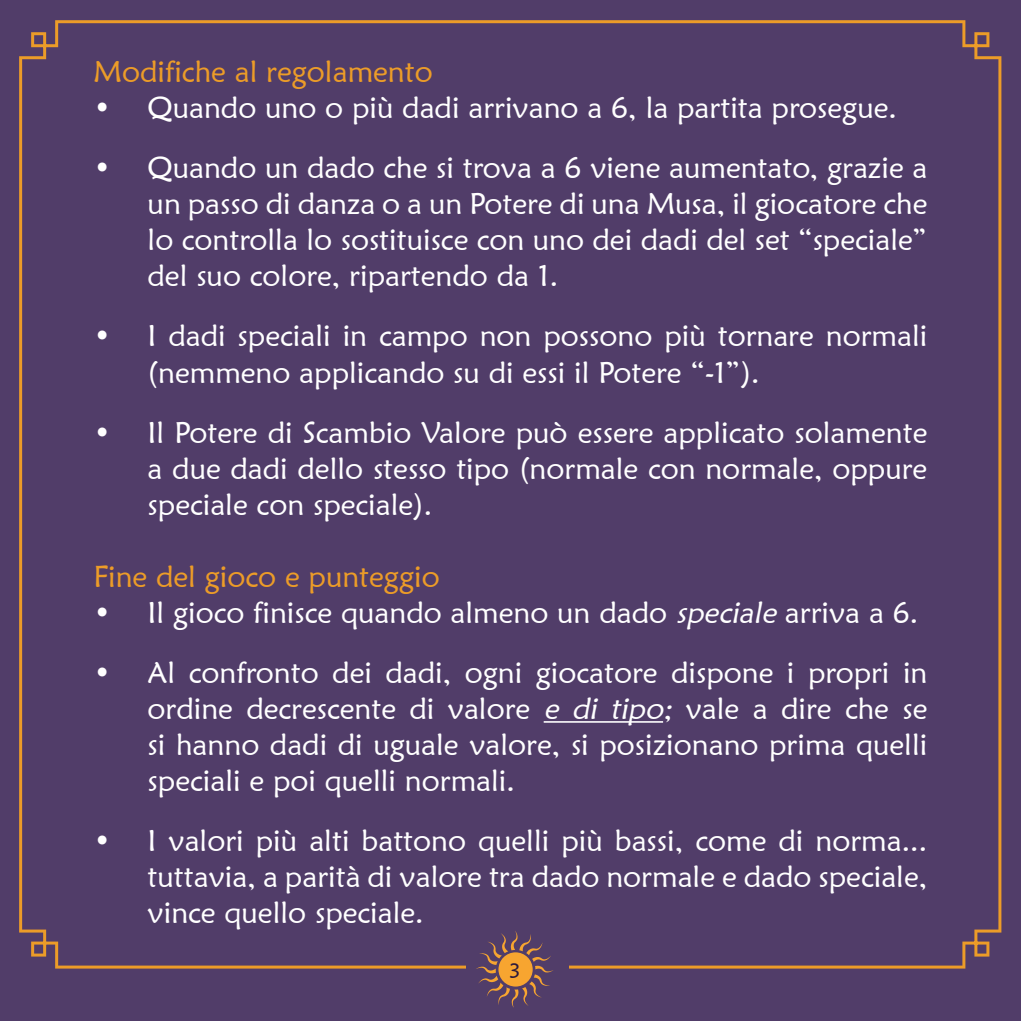
<style>
.page{position:relative;width:1021px;height:1021px;background:#fff}
.page>*{position:absolute;margin:0;border:0;box-sizing:border-box;transform-origin:0 0}
.t1{font:30px/36px "Maiandra GD";color:#fff;text-align:justify}
.t2{font:30px "Maiandra GD";color:#ec9c28}
.t3{font:21px "Maiandra GD";color:#2d1a3d}
.s1{font-style:italic}
</style>
<div class="page">
<div style="left:0;top:0;width:1020px;height:1020px;background:#513d69"></div>
<div style="left:19px;top:20px;width:982px;height:948px;background:#513d69"></div>
<div style="left:466px;top:929px;width:102px;height:78px;background:#513d69"></div>
<svg style="left:476px;top:931px;width:77px;height:76px"></svg>
<div style="left:498px;top:952px;width:34px;height:34px;background:#f7a530;border-radius:50%"></div>
<hr style="left:543px;top:721px;width:120px;height:1px;background:#fff">
<p class="t2" style="left:94px;top:53px;width:341px">Modifiche al regolamento</p>
<p class="t1" style="left:94px;top:89px;width:805px">• Quando uno o più dadi arrivano a 6, la partita prosegue.</p>
<p class="t1" style="left:148px;top:149px;width:781px;text-indent:-54px">• Quando un dado che si trova a 6 viene aumentato, grazie a un passo di danza o a un Potere di una Musa, il giocatore che lo controlla lo sostituisce con uno dei dadi del set “speciale” del suo colore, ripartendo da 1.</p>
<p class="t1" style="left:148px;top:317px;width:781px;text-indent:-54px">• I dadi speciali in campo non possono più tornare normali (nemmeno applicando su di essi il Potere “-1”).</p>
<p class="t1" style="left:148px;top:413px;width:781px;text-indent:-54px">• Il Potere di Scambio Valore può essere applicato solamente a due dadi dello stesso tipo (normale con normale, oppure speciale con speciale).</p>
<p class="t2" style="left:94px;top:557px;width:347px">Fine del gioco e punteggio</p>
<p class="t1" style="left:94px;top:593px;width:826px">• Il gioco finisce quando almeno un dado <span class="s1">speciale</span> arriva a 6.</p>
<p class="t1" style="left:148px;top:653px;width:781px;text-indent:-54px">• Al confronto dei dadi, ogni giocatore dispone i propri in ordine decrescente di valore <span class="s1">e di tipo;</span> vale a dire che se si hanno dadi di uguale valore, si posizionano prima quelli speciali e poi quelli normali.</p>
<p class="t1" style="left:148px;top:821px;width:781px;text-indent:-54px">• I valori più alti battono quelli più bassi, come di norma... tuttavia, a parità di valore tra dado normale e dado speciale, vince quello speciale.</p>
<p class="t3" style="left:509px;top:957px;width:13px">3</p>
</div>
